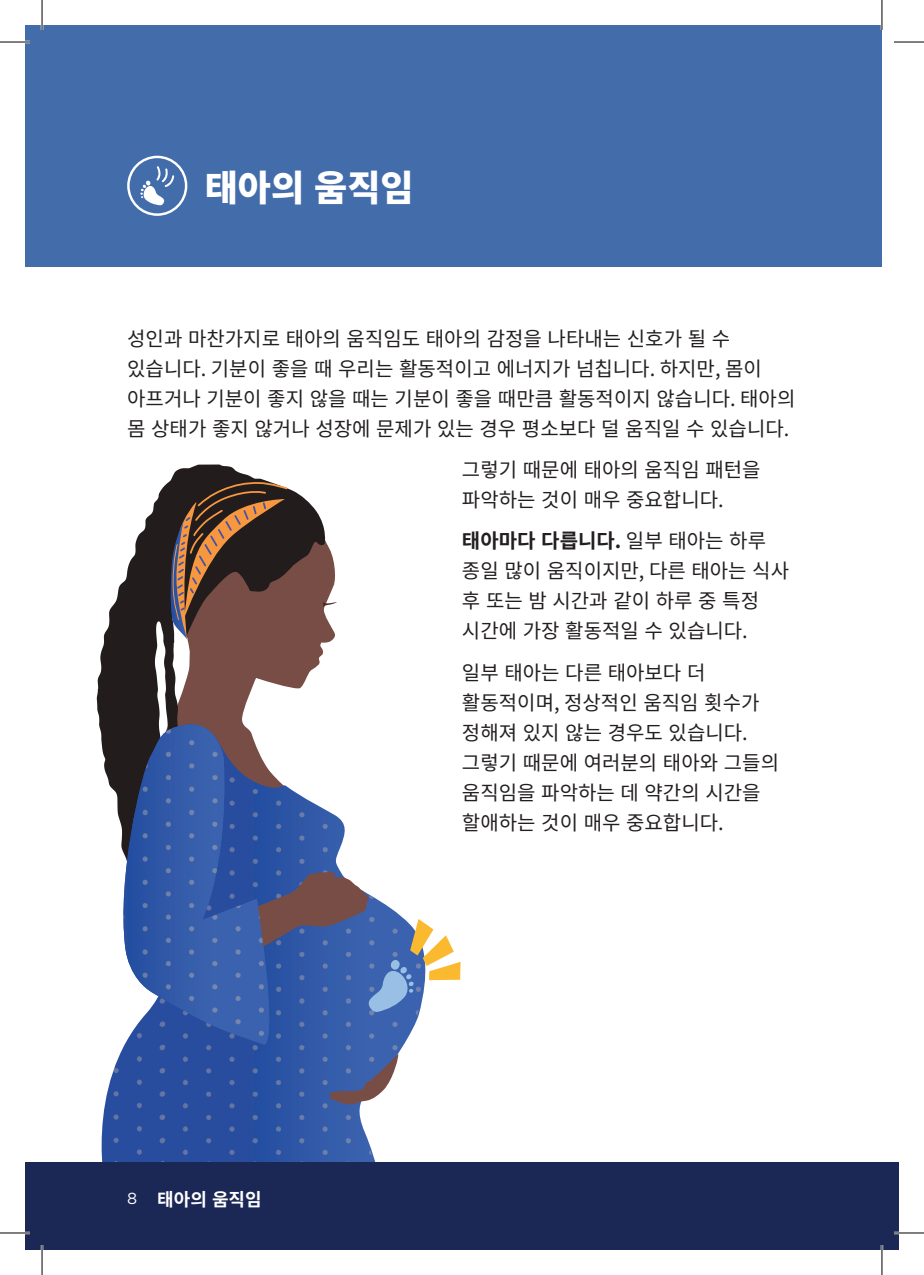
<style>
.page{position:relative;width:924px;height:1275px;background:#fff}
.page>*{position:absolute;margin:0;border:0;box-sizing:border-box;transform-origin:0 0}
.t1{font:900 36px "Noto Sans CJ Kkr";color:#fff}
.t2{font:20px/30px "Noto Sans CJ Kkr";color:#231f20}
.t3{font:700 18px "Noto Sans CJ Kkr";color:#fff}
.s1{font-weight:700}
.s2{font-family:"Gotham";font-weight:400;font-size:16px}
</style>
<div class="page">
<div style="left:25px;top:25px;width:856px;height:241px;background:#436cab"></div>
<svg style="left:127px;top:156px;width:60px;height:60px"></svg>
<img style="left:101px;top:1012px;width:319px;height:150px">
<svg style="left:329px;top:1054px;width:70px;height:51px"></svg>
<svg style="left:97px;top:464px;width:363px;height:548px"></svg>
<img style="left:117px;top:724px;width:161px;height:320px">
<div style="left:25px;top:1162px;width:873px;height:88px;background:#1b2755"></div>
<hr style="left:0;top:41px;width:30px;height:2px;background:#fff">
<hr style="left:0;top:1231px;width:30px;height:3px;background:#fff">
<hr style="left:893px;top:1231px;width:30px;height:3px;background:#fff">
<hr style="left:41px;top:0;width:2px;height:30px;background:#fff">
<hr style="left:41px;top:1245px;width:2px;height:30px;background:#fff">
<hr style="left:880px;top:0;width:2px;height:30px;background:#fff">
<hr style="left:880px;top:1245px;width:2px;height:30px;background:#fff">
<hr style="left:0;top:42px;width:30px;height:1px;background:#000">
<hr style="left:893px;top:42px;width:30px;height:1px;background:#000">
<hr style="left:0;top:1232px;width:30px;height:1px;background:#000">
<hr style="left:893px;top:1232px;width:30px;height:1px;background:#000">
<hr style="left:42px;top:0;width:1px;height:30px;background:#000">
<hr style="left:42px;top:1245px;width:1px;height:30px;background:#000">
<hr style="left:881px;top:0;width:1px;height:30px;background:#000">
<hr style="left:881px;top:1245px;width:1px;height:30px;background:#000">
<h1 class="t1" style="left:205px;top:168px;width:210px">태아의 움직임</h1>
<p class="t2" style="left:127px;top:323px;width:669px">성인과 마찬가지로 태아의 움직임도 태아의 감정을 나타내는 신호가 될 수 있습니다. 기분이 좋을 때 우리는 활동적이고 에너지가 넘칩니다. 하지만, 몸이 아프거나 기분이 좋지 않을 때는 기분이 좋을 때만큼 활동적이지 않습니다. 태아의 몸 상태가 좋지 않거나 성장에 문제가 있는 경우 평소보다 덜 움직일 수 있습니다.</p>
<p class="t2" style="left:462px;top:455px;width:300px">그렇기 때문에 태아의 움직임 패턴을 파악하는 것이 매우 중요합니다.</p>
<p class="t2" style="left:462px;top:526px;width:328px"><span class="s1">태아마다 다릅니다.</span> 일부 태아는 하루 종일 많이 움직이지만, 다른 태아는 식사 후 또는 밤 시간과 같이 하루 중 특정 시간에 가장 활동적일 수 있습니다.</p>
<p class="t2" style="left:462px;top:658px;width:318px">일부 태아는 다른 태아보다 더 활동적이며, 정상적인 움직임 횟수가 정해져 있지 않는 경우도 있습니다. 그렇기 때문에 여러분의 태아와 그들의 움직임을 파악하는 데 약간의 시간을 할애하는 것이 매우 중요합니다.</p>
<p class="t3" style="left:127px;top:1189px;width:136px"><span class="s2">8</span> 태아의 움직임</p>
</div>
